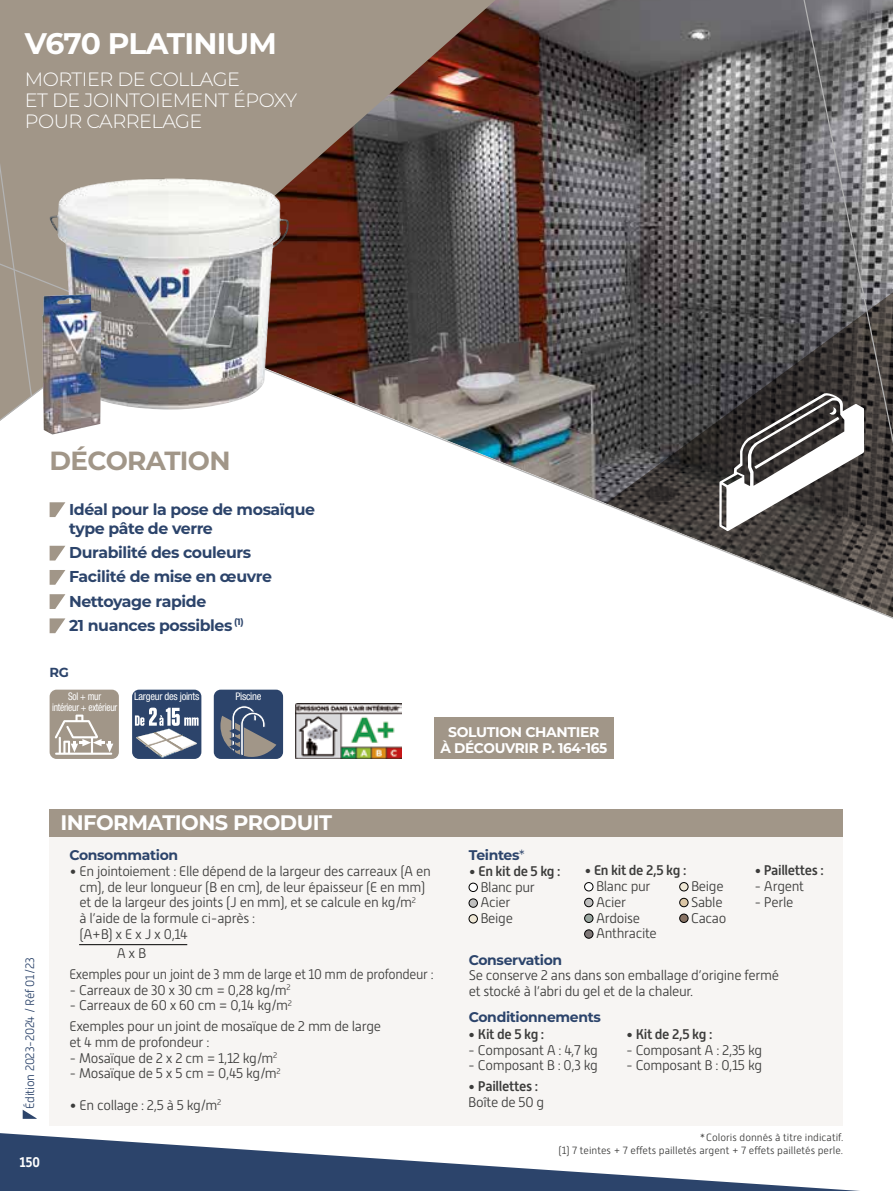
<style>
.page{position:relative;width:893px;height:1191px;background:#fff}
.page>*{position:absolute;margin:0;border:0;box-sizing:border-box;transform-origin:0 0}
.t1{font:700 29.75px "Montserrat";letter-spacing:-.025em;color:#fff}
.t2{font:700 26.25px "Montserrat";letter-spacing:-.025em;color:#a19688}
.t3{font:700 21px "Montserrat";letter-spacing:-.025em;color:#fff}
.t4{font:300 19.25px/21px "Montserrat";letter-spacing:-.025em;color:#fff}
.t5{font:700 15.75px/24.2px "Montserrat";letter-spacing:-.025em;color:#2c446b}
.t6{font:300 14px/15.8px "Alwyn New";letter-spacing:-.025em;color:#3c3c3b}
.t7{font:500 14px "Alwyn New";letter-spacing:-.025em;color:#3c3c3b}
.t8{font:700 14px "Montserrat";letter-spacing:-.025em;color:#2c446b}
.t9{font:700 14px/15.8px "Montserrat";letter-spacing:-.025em;color:#fff;text-align:center}
.t10{font:700 14px "Alwyn New";color:#fff;scale:.9 1}
.t11{font:700 13.12px "Montserrat";color:#2c446b}
.t12{font:300 12.25px "Alwyn New";letter-spacing:-.025em;color:#2c446b}
.t13{font:300 10.5px/13px "Alwyn New";color:#3c3c3b;text-align:right}
.t14{font:condensed 10.5px "Helvetica Neue";letter-spacing:-.025em;color:#fff;scale:.9 1}
.t15{font:condensed 10.5px "Helvetica Neue";letter-spacing:-.025em;color:#fff}
.s1{font-weight:400}
</style>
<div class="page">
<svg style="left:23px;top:1110px;width:13px;height:8px"></svg>
<svg style="left:0;top:1133px;width:860px;height:58px"></svg>
<div style="left:33px;top:0;width:143px;height:253px;background:#a19688"></div>
<img style="left:176px;top:0;width:543px;height:253px">
<div style="left:0;top:0;width:33px;height:253px;background:#a19688"></div>
<svg style="left:0;top:253px;width:893px;height:366px"></svg>
<svg style="left:50px;top:502px;width:15px;height:15px"></svg>
<svg style="left:50px;top:546px;width:15px;height:14px"></svg>
<svg style="left:50px;top:570px;width:15px;height:15px"></svg>
<svg style="left:50px;top:594px;width:15px;height:15px"></svg>
<svg style="left:50px;top:618px;width:15px;height:15px"></svg>
<svg style="left:719px;top:0;width:174px;height:531px;background:#6a696a"></svg>
<img style="left:50px;top:178px;width:239px;height:231px">
<img style="left:42px;top:294px;width:59px;height:140px">
<div style="left:50px;top:819px;width:793px;height:306px;background:#f7f5f3"></div>
<div style="left:50px;top:809px;width:793px;height:28px;background:#a19688"></div>
<div style="left:469px;top:883px;width:8px;height:8px;background:#fff;border-radius:50%"></div>
<div style="left:469px;top:883px;width:9px;height:8px;border:1px solid #000;border-radius:50%"></div>
<div style="left:469px;top:899px;width:8px;height:8px;background:#bfbfbf;border-radius:50%"></div>
<div style="left:469px;top:898px;width:9px;height:9px;border:1px solid #000;border-radius:50%"></div>
<div style="left:469px;top:914px;width:8px;height:9px;background:#efe8d6;border-radius:50%"></div>
<div style="left:469px;top:914px;width:9px;height:9px;border:1px solid #000;border-radius:50%"></div>
<div style="left:585px;top:882px;width:8px;height:9px;background:#fff;border-radius:50%"></div>
<div style="left:584px;top:882px;width:9px;height:9px;border:1px solid #000;border-radius:50%"></div>
<div style="left:680px;top:882px;width:8px;height:9px;background:#efe8d6;border-radius:50%"></div>
<div style="left:679px;top:882px;width:9px;height:9px;border:1px solid #000;border-radius:50%"></div>
<div style="left:585px;top:898px;width:8px;height:8px;background:#bfbfbf;border-radius:50%"></div>
<div style="left:584px;top:898px;width:9px;height:9px;border:1px solid #000;border-radius:50%"></div>
<div style="left:680px;top:898px;width:8px;height:8px;background:#dbc6a6;border-radius:50%"></div>
<div style="left:679px;top:898px;width:9px;height:9px;border:1px solid #000;border-radius:50%"></div>
<div style="left:585px;top:914px;width:8px;height:8px;background:#9ba8a1;border-radius:50%"></div>
<div style="left:584px;top:914px;width:9px;height:8px;border:1px solid #000;border-radius:50%"></div>
<div style="left:680px;top:914px;width:8px;height:8px;background:#877263;border-radius:50%"></div>
<div style="left:679px;top:914px;width:9px;height:8px;border:1px solid #000;border-radius:50%"></div>
<div style="left:585px;top:929px;width:8px;height:9px;background:#7f7877;border-radius:50%"></div>
<div style="left:584px;top:929px;width:9px;height:9px;border:1px solid #000;border-radius:50%"></div>
<hr style="left:79px;top:944px;width:108px;height:1px;background:#000">
<img style="left:295px;top:703px;width:107px;height:56px">
<div style="left:214px;top:689px;width:69px;height:70px;background:#2c446b;border-radius:7px"></div>
<svg style="left:220px;top:705px;width:56px;height:52px"></svg>
<div style="left:50px;top:689px;width:69px;height:70px;background:#a19688;border-radius:7px"></div>
<svg style="left:55px;top:714px;width:58px;height:40px"></svg>
<div style="left:132px;top:689px;width:69px;height:70px;background:#2c446b;border-radius:7px"></div>
<svg style="left:135px;top:707px;width:64px;height:51px"></svg>
<div style="left:434px;top:717px;width:180px;height:42px;background:#a19688"></div>
<h1 class="t1" style="left:25px;top:22px;width:254px">V670 PLATINIUM</h1>
<h3 class="t4" style="left:25px;top:68px;width:274px">MORTIER DE COLLAGE<br>ET DE JOINTOIEMENT ÉPOXY<br>POUR CARRELAGE</h3>
<h2 class="t2" style="left:50px;top:441px;width:183px">DÉCORATION</h2>
<p class="t5" style="left:69px;top:498px;width:248px;line-height:19.2px">Idéal pour la pose de mosaïque type pâte de verre</p>
<p class="t5" style="left:69px;top:539px;width:204px">Durabilité des couleurs<br>Facilité de mise en œuvre<br>Nettoyage rapide<br>21 nuances possibles <sup>(1)</sup></p>
<p class="t11" style="left:50px;top:662px;width:21px">RG</p>
<p class="t14" style="left:68px;top:690px;width:38px">Sol + mur</p>
<p class="t15" style="left:235px;top:690px;width:28px">Piscine</p>
<p class="t14" style="left:52px;top:701px;width:74px">intérieur + extérieur</p>
<p class="t15" style="left:134px;top:690px;width:67px">Largeur des joints</p>
<p class="t9" style="left:440px;top:723px;width:168px">SOLUTION CHANTIER<br>À DÉCOUVRIR P. 164-165</p>
<p class="t12" style="left:23px;top:1108px;width:153px;rotate:-90deg">Édition 2023-2024 / Réf 01/23</p>
<p class="t10" style="left:19px;top:1153px;width:24px">150</p>
<h3 class="t3" style="left:60px;top:807px;width:273px">INFORMATIONS PRODUIT</h3>
<p class="t8" style="left:69px;top:845px;width:110px">Consommation</p>
<p class="t6" style="left:80px;top:863px;width:353px;text-indent:-10px">• En jointoiement : Elle dépend de la largeur des carreaux (A en cm), de leur longueur (B en cm), de leur épaisseur (E en mm) et de la largeur des joints (J en mm), et se calcule en kg/m<sup>2<br></sup>à l’aide de la formule ci-après :<br>(A+B) x E x J x 0,14</p>
<p class="t6" style="left:69px;top:943px;width:366px;line-height:20.7px;text-indent:47px">A x B<br>Exemples pour un joint de 3 mm de large et 10 mm de profondeur :</p>
<p class="t6" style="left:69px;top:982px;width:223px">- Carreaux de 30 x 30 cm = 0,28 kg/m<sup>2</sup></p>
<p class="t6" style="left:69px;top:995px;width:313px;line-height:20.7px">- Carreaux de 60 x 60 cm = 0,14 kg/m<sup>2<br></sup>Exemples pour un joint de mosaïque de 2 mm de large</p>
<p class="t6" style="left:69px;top:1034px;width:141px">et 4 mm de profondeur :</p>
<p class="t6" style="left:69px;top:1050px;width:209px">- Mosaïque de 2 x 2 cm = 1,12 kg/m<sup>2</sup></p>
<p class="t6" style="left:69px;top:1065px;width:213px">- Mosaïque de 5 x 5 cm = 0,45 kg/m<sup>2</sup></p>
<p class="t6" style="left:69px;top:1097px;width:153px">• En collage : 2,5 à 5 kg/m<sup>2</sup></p>
<p class="t8" style="left:469px;top:845px;width:57px">Teintes<span class="s1">*</span></p>
<p class="t7" style="left:469px;top:863px;width:93px">• En kit de 5 kg :</p>
<p class="t6" style="left:480px;top:879px;width:56px">Blanc pur<br>Acier<br>Beige</p>
<p class="t8" style="left:469px;top:949px;width:95px">Conservation</p>
<p class="t6" style="left:469px;top:967px;width:312px">Se conserve 2 ans dans son emballage d’origine fermé et stocké à l’abri du gel et de la chaleur.</p>
<p class="t8" style="left:469px;top:1006px;width:134px">Conditionnements</p>
<p class="t7" style="left:754px;top:862px;width:71px">• Paillettes :</p>
<p class="t6" style="left:754px;top:878px;width:51px">- Argent</p>
<p class="t6" style="left:754px;top:894px;width:41px">- Perle</p>
<p class="t7" style="left:584px;top:862px;width:103px">• En kit de 2,5 kg :</p>
<p class="t6" style="left:596px;top:878px;width:56px">Blanc pur</p>
<p class="t6" style="left:691px;top:878px;width:34px">Beige</p>
<p class="t6" style="left:596px;top:894px;width:32px">Acier</p>
<p class="t6" style="left:691px;top:894px;width:33px">Sable</p>
<p class="t6" style="left:596px;top:910px;width:46px">Ardoise</p>
<p class="t6" style="left:691px;top:910px;width:37px">Cacao</p>
<p class="t6" style="left:596px;top:925px;width:62px">Anthracite</p>
<p class="t7" style="left:468px;top:1026px;width:77px">• Kit de 5 kg :</p>
<p class="t6" style="left:468px;top:1042px;width:131px">- Composant A : 4,7 kg</p>
<p class="t6" style="left:468px;top:1057px;width:131px">- Composant B : 0,3 kg</p>
<p class="t7" style="left:468px;top:1078px;width:71px">• Paillettes :</p>
<p class="t6" style="left:468px;top:1094px;width:77px">Boîte de 50 g</p>
<p class="t7" style="left:626px;top:1026px;width:88px">• Kit de 2,5 kg :</p>
<p class="t6" style="left:626px;top:1042px;width:138px">- Composant A : 2,35 kg</p>
<p class="t6" style="left:626px;top:1057px;width:137px">- Composant B : 0,15 kg</p>
<p class="t13" style="left:559px;top:1131px;width:286px">*Coloris donnés à titre indicatif.<br>(1) 7 teintes + 7 effets pailletés argent + 7 effets pailletés perle.</p>
</div>
